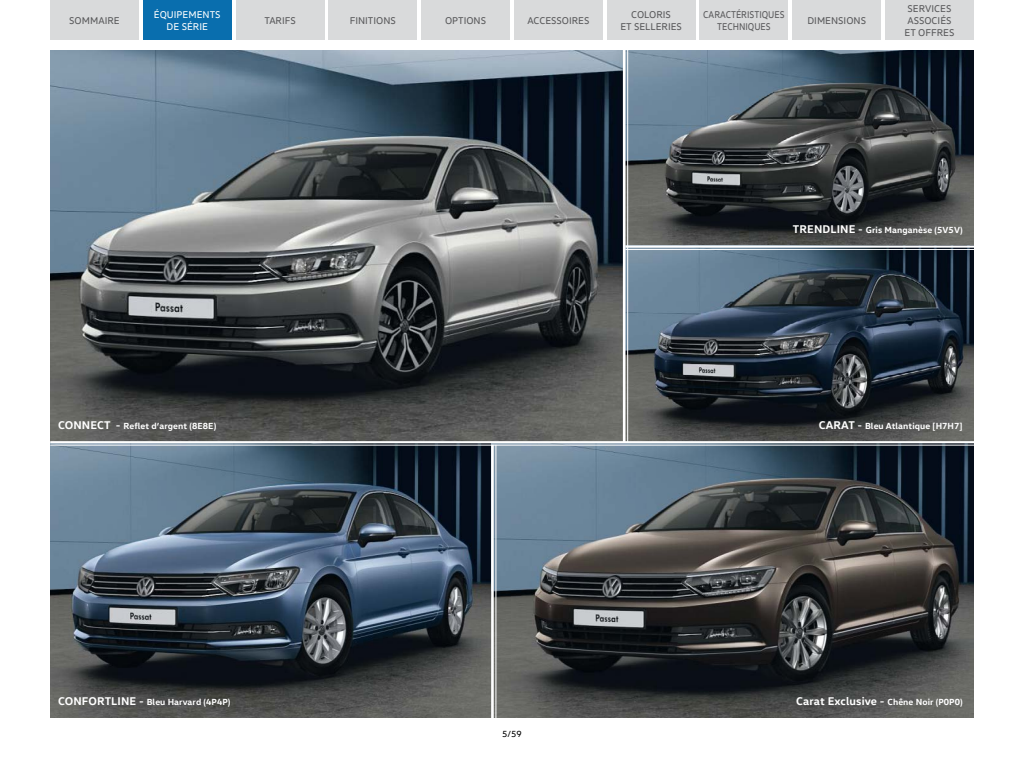
<style>
.page{position:relative;width:1024px;height:768px;background:#fff}
.page>*{position:absolute;margin:0;border:0;box-sizing:border-box;transform-origin:0 0}
.Fließtext{font:700 11.4px "VW Head";letter-spacing:.01em;color:#fff}
.Fließtext-2{font:10px/12px "VW Head";color:#58585a;text-align:center}
.Fließtext-3{font:10px/12px "VW Head";color:#58585a;text-align:center;scale:.9 1}
.Fließtext-4{font:10px/12px "VW Head";color:#fff;text-align:center}
.Fließtext-5{font:700 9px "VW Head";letter-spacing:.01em;color:#fff}
.t1{font:9px "VW Head";color:#000}
.s1{font-size:11.4px}
.s2{font-size:9px}
</style>
<div class="page">
<img style="left:50px;top:50px;width:573px;height:391px">
<img style="left:626px;top:50px;width:348px;height:391px">
<img style="left:50px;top:443px;width:441px;height:274px">
<img style="left:491px;top:443px;width:483px;height:274px">
<hr style="left:627px;top:50px;width:1px;height:393px;background:#fff">
<hr style="left:495px;top:445px;width:1px;height:282px;background:#fff">
<hr style="left:491px;top:445px;width:3px;height:282px;background:#fff">
<hr style="left:50px;top:445px;width:924px;height:1px;background:#fff">
<hr style="left:626px;top:245px;width:348px;height:3px;background:#fff">
<hr style="left:626px;top:249px;width:348px;height:1px;background:#fff">
<div style="left:50px;top:0;width:89px;height:40px;background:#d9dadb"></div>
<div style="left:328px;top:0;width:89px;height:40px;background:#d9dadb"></div>
<div style="left:607px;top:0;width:89px;height:40px;background:#d9dadb"></div>
<div style="left:143px;top:0;width:89px;height:40px;background:#096eae"></div>
<div style="left:421px;top:0;width:89px;height:40px;background:#d9dadb"></div>
<div style="left:699px;top:0;width:89px;height:40px;background:#d9dadb"></div>
<div style="left:236px;top:0;width:89px;height:40px;background:#d9dadb"></div>
<div style="left:514px;top:0;width:89px;height:40px;background:#d9dadb"></div>
<div style="left:792px;top:0;width:89px;height:40px;background:#d9dadb"></div>
<div style="left:885px;top:0;width:89px;height:40px;background:#d9dadb"></div>
<p class="Fließtext-4" style="left:154px;top:9px;width:68px">ÉQUIPEMENTS<br>DE SÉRIE</p>
<p class="Fließtext-2" style="left:445px;top:15px;width:43px">OPTIONS</p>
<p class="Fließtext-3" style="left:703px;top:9px;width:92px">CARACTÉRISTIQUES<br>TECHNIQUES</p>
<p class="Fließtext-2" style="left:69px;top:15px;width:52px">SOMMAIRE</p>
<p class="Fließtext-2" style="left:350px;top:15px;width:48px">FINITIONS</p>
<p class="Fließtext-2" style="left:620px;top:9px;width:63px">COLORIS<br>ET SELLERIES</p>
<p class="Fließtext-2" style="left:264px;top:15px;width:33px">TARIFS</p>
<p class="Fließtext-2" style="left:527px;top:15px;width:63px">ACCESSOIRES</p>
<p class="Fließtext-2" style="left:807px;top:15px;width:60px">DIMENSIONS</p>
<p class="Fließtext-2" style="left:905px;top:3px;width:51px">SERVICES<br>ASSOCIÉS<br>ET OFFRES</p>
<p class="Fließtext-5" style="left:58px;top:420px;width:160px"><span class="s1">CONNECT -</span> Reflet d’argent (8E8E)</p>
<p class="Fließtext-5" style="left:58px;top:696px;width:174px"><span class="s1">CONFORTLINE -</span> Bleu Harvard (4P4P)</p>
<p class="t1" style="left:502px;top:728px;width:21px">5/59</p>
<p class="Fließtext-5" style="left:793px;top:224px;width:171px"><span class="s1">TRENDLINE -</span> Gris Manganèse (5V5V)</p>
<p class="Fließtext-5" style="left:819px;top:420px;width:145px"><span class="s1">CARAT -</span> Bleu Atlantique [H7H7]</p>
<p class="Fließtext" style="left:796px;top:693px;width:168px">Carat Exclusive - <span class="s2">Chêne Noir (P0P0)</span></p>
</div>
